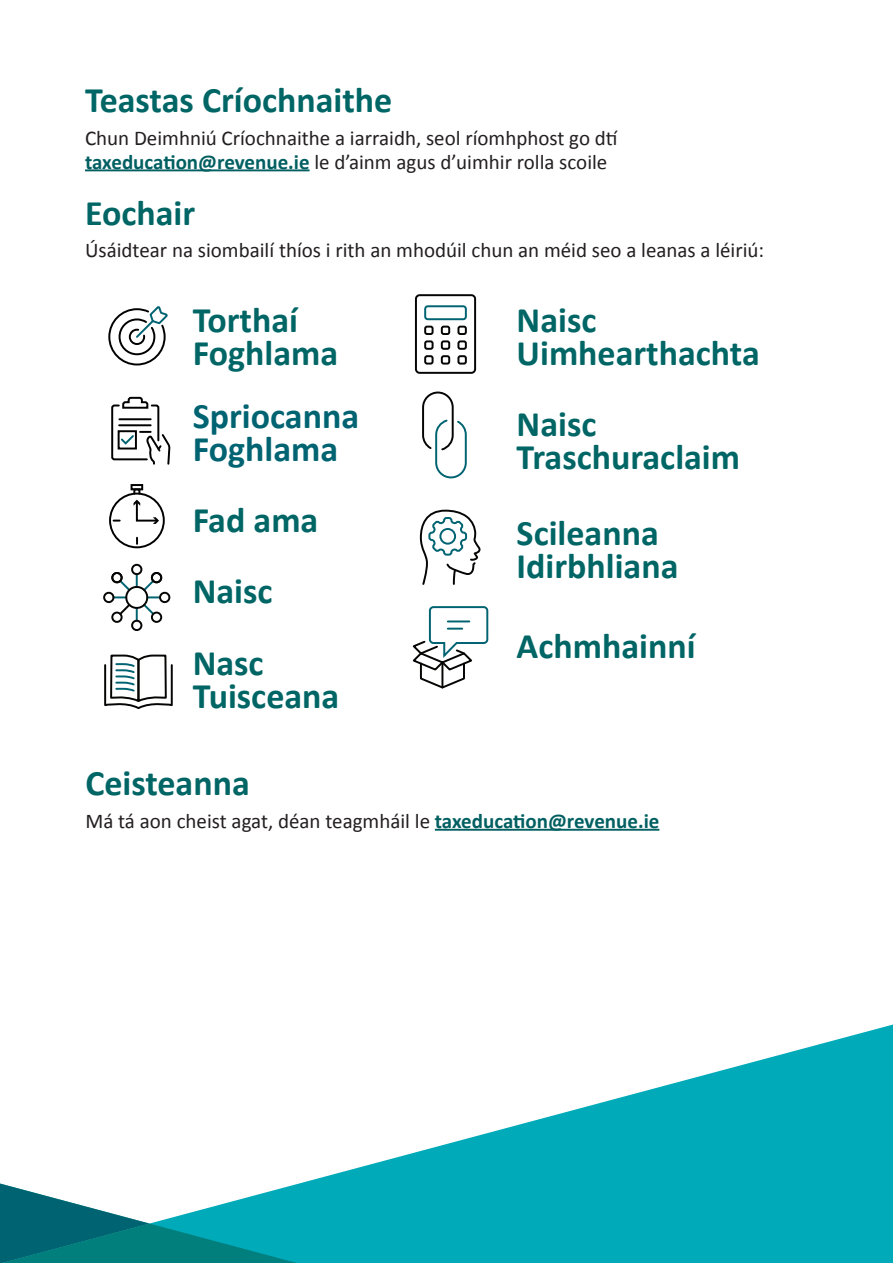
<style>
.page{position:relative;width:893px;height:1263px;background:#fff}
.page>*{position:absolute;margin:0;border:0;box-sizing:border-box;transform-origin:0 0}
.t1{font:700 36px/33px "Calibri";color:#006565}
.t2{font:700 36px/33px "Calibri";color:#006372}
.Body{font:21px/24px "Calibri";color:#231f20}
.s1{font-weight:700;color:#005f61}
</style>
<div class="page">
<svg style="left:301px;top:1024px;width:592px;height:159px"></svg>
<svg style="left:149px;top:1183px;width:744px;height:80px;background:#0dacb8"></svg>
<svg style="left:0;top:1183px;width:149px;height:80px"></svg>
<hr style="left:85px;top:169px;width:225px;height:2px;background:#005f61">
<svg style="left:108px;top:306px;width:60px;height:60px"></svg>
<svg style="left:111px;top:396px;width:60px;height:69px"></svg>
<div style="left:109px;top:493px;width:56px;height:55px;border:2px solid #000;border-radius:50%"></div>
<svg style="left:134px;top:500px;width:25px;height:24px"></svg>
<div style="left:133px;top:488px;width:7px;height:7px;border:2px solid #000"></div>
<div style="left:131px;top:484px;width:12px;height:6px;border:2px solid #000"></div>
<svg style="left:114px;top:520px;width:6px;height:2px"></svg>
<svg style="left:136px;top:538px;width:2px;height:6px"></svg>
<div style="left:131px;top:564px;width:11px;height:11px;border:2px solid #050504;border-radius:50%"></div>
<div style="left:131px;top:620px;width:11px;height:11px;border:2px solid #050504;border-radius:50%"></div>
<div style="left:103px;top:592px;width:11px;height:11px;border:2px solid #050504;border-radius:50%"></div>
<div style="left:159px;top:592px;width:11px;height:11px;border:2px solid #050504;border-radius:50%"></div>
<div style="left:111px;top:572px;width:12px;height:11px;border:2px solid #050504;border-radius:50%"></div>
<div style="left:151px;top:572px;width:11px;height:11px;border:2px solid #050504;border-radius:50%"></div>
<div style="left:111px;top:612px;width:12px;height:11px;border:2px solid #050504;border-radius:50%"></div>
<div style="left:151px;top:612px;width:11px;height:11px;border:2px solid #050504;border-radius:50%"></div>
<svg style="left:113px;top:574px;width:47px;height:47px"></svg>
<svg style="left:104px;top:654px;width:69px;height:55px"></svg>
<div style="left:415px;top:294px;width:61px;height:80px;border:2px solid #050504;border-radius:4px"></div>
<div style="left:424px;top:305px;width:43px;height:15px;border:2px solid #006372;border-radius:3px"></div>
<div style="left:424px;top:326px;width:10px;height:9px;border:2px solid #050504;border-radius:2px"></div>
<div style="left:457px;top:326px;width:10px;height:9px;border:2px solid #050504;border-radius:2px"></div>
<div style="left:441px;top:326px;width:9px;height:9px;border:2px solid #050504;border-radius:2px"></div>
<div style="left:424px;top:340px;width:10px;height:10px;border:2px solid #050504;border-radius:2px"></div>
<div style="left:457px;top:340px;width:10px;height:10px;border:2px solid #050504;border-radius:2px"></div>
<div style="left:441px;top:340px;width:9px;height:10px;border:2px solid #050504;border-radius:2px"></div>
<div style="left:424px;top:355px;width:10px;height:10px;border:2px solid #050504;border-radius:2px"></div>
<div style="left:457px;top:355px;width:10px;height:10px;border:2px solid #050504;border-radius:2px"></div>
<div style="left:441px;top:355px;width:9px;height:10px;border:2px solid #050504;border-radius:2px"></div>
<svg style="left:422px;top:391px;width:45px;height:88px"></svg>
<svg style="left:419px;top:509px;width:62px;height:76px"></svg>
<div style="left:439px;top:528px;width:17px;height:17px;border:2px solid #006372;border-radius:50%"></div>
<svg style="left:412px;top:606px;width:77px;height:83px"></svg>
<hr style="left:435px;top:829px;width:224px;height:2px;background:#005f61">
<h1 class="t1" style="left:85px;top:84px;width:309px">Teastas Críochnaithe</h1>
<p class="Body" style="left:85px;top:126px;width:534px">Chun Deimhniú Críochnaithe a iarraidh, seol ríomhphost go dtí <span class="s1">taxeducation@revenue.ie</span> le d’ainm agus d’uimhir rolla scoile</p>
<h1 class="t1" style="left:85px;top:196px;width:112px">Eochair</h1>
<p class="Body" style="left:85px;top:238px;width:681px">Úsáidtear na siombailí thíos i rith an mhodúil chun an méid seo a leanas a léiriú:</p>
<h1 class="t1" style="left:193px;top:303px;width:147px">Torthaí<br>Foghlama</h1>
<h1 class="t2" style="left:193px;top:399px;width:168px">Spriocanna<br>Foghlama</h1>
<h1 class="t1" style="left:193px;top:503px;width:127px">Fad ama</h1>
<h1 class="t1" style="left:193px;top:575px;width:81px">Naisc</h1>
<h1 class="t1" style="left:193px;top:646px;width:148px">Nasc<br>Tuisceana</h1>
<h1 class="t1" style="left:517px;top:303px;width:245px">Naisc<br>Uimhearthachta</h1>
<h1 class="t1" style="left:517px;top:408px;width:225px">Naisc<br>Traschuraclaim</h1>
<h1 class="t1" style="left:517px;top:516px;width:163px">Scileanna<br>Idirbhliana</h1>
<h1 class="t1" style="left:517px;top:629px;width:180px">Achmhainní</h1>
<h1 class="t1" style="left:85px;top:767px;width:166px">Ceisteanna</h1>
<p class="Body" style="left:85px;top:809px;width:575px">Má tá aon cheist agat, déan teagmháil le <span class="s1">taxeducation@revenue.ie</span></p>
</div>
